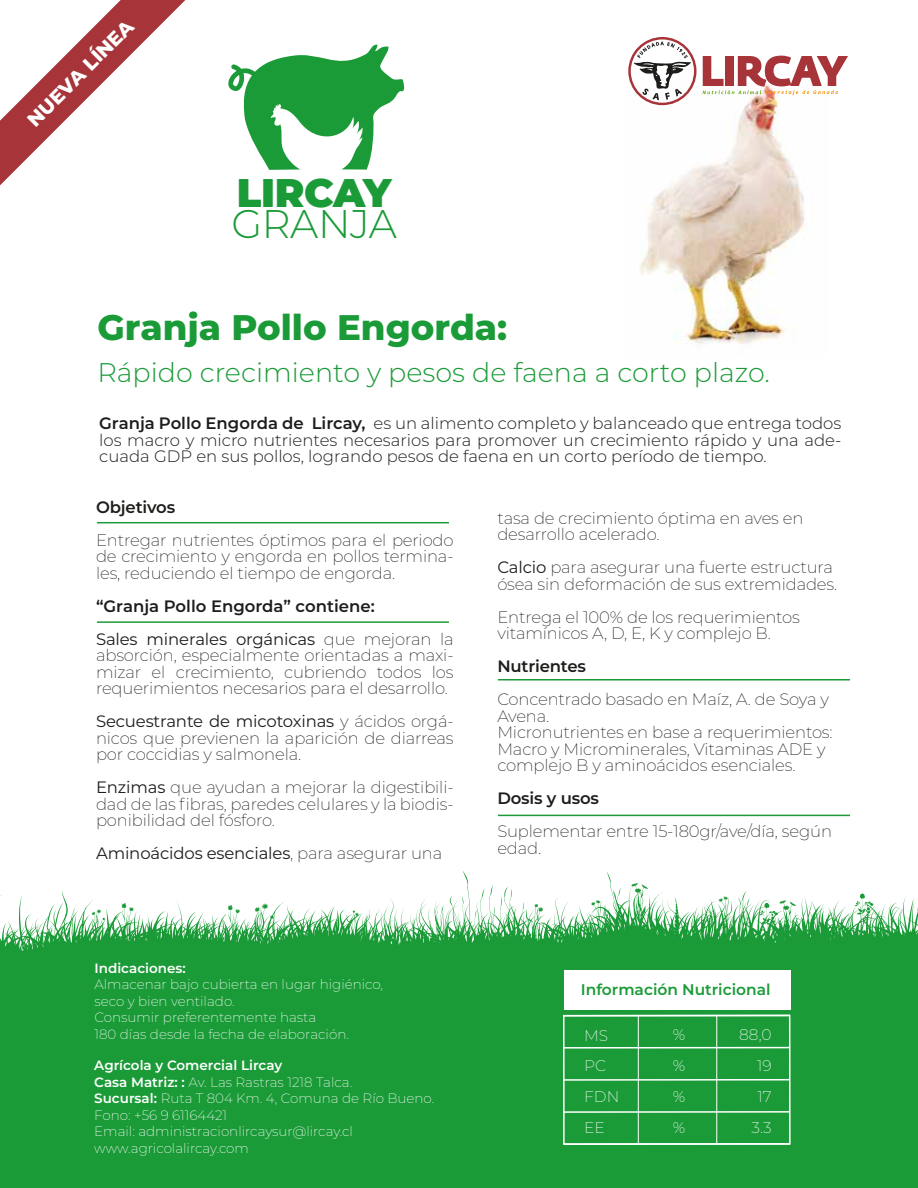
<style>
.page{position:relative;width:918px;height:1188px;background:#fff}
.page>*{position:absolute;margin:0;border:0;box-sizing:border-box;transform-origin:0 0}
.t1{font:900 39.9px "Montserrat";letter-spacing:-.01em;color:#1b9b38}
.t2{font:300 39.9px "Montserrat";letter-spacing:-.01em;color:#1b9b38}
.t3{font:800 35.55px "Montserrat";color:#1b9b38}
.t4{font:300 27px "Montserrat";color:#1b9b38}
.t5{font:800 19.35px "Montserrat";color:#fff}
.t6{font:200 16.5px/16.5px "Montserrat";letter-spacing:-.01em;color:#1d1d1b}
.t7{font:300 16.5px/16.5px "Montserrat";color:#1d1d1b;text-align:justify}
.t8{font:600 16.5px/33px "Montserrat";letter-spacing:-.01em;color:#1d1d1b}
.t9{font:16.5px "Montserrat";letter-spacing:-.01em;color:#1d1d1b}
.t10{font:200 15.45px/30.9px "Montserrat";color:#fff}
.t11{font:600 15.45px "Montserrat";color:#1b9b38}
.t12{font:200 13.5px/16.5px "Montserrat";color:#fff}
.t13{font:600 13.5px "Montserrat";color:#fff}
.s1{font-weight:600}
.s2{font-weight:400}
.s3{font-weight:200}
</style>
<div class="page">
<svg style="left:0;top:871px;width:918px;height:317px;fill:#1b9b38"></svg>
<svg style="left:724px;top:882px;width:10px;height:12px"></svg>
<img style="left:639px;top:68px;width:166px;height:277px">
<div style="left:563px;top:1015px;width:228px;height:130px;border:2px solid #fff"></div>
<div style="left:564px;top:971px;width:226px;height:39px;background:#fff"></div>
<hr style="left:563px;top:1015px;width:227px;height:1px;background:#fff">
<hr style="left:564px;top:1047px;width:226px;height:2px;background:#fff">
<hr style="left:564px;top:1079px;width:226px;height:2px;background:#fff">
<hr style="left:564px;top:1111px;width:226px;height:2px;background:#fff">
<hr style="left:564px;top:1143px;width:226px;height:2px;background:#fff">
<hr style="left:638px;top:1015px;width:1px;height:129px;background:#fff">
<hr style="left:717px;top:1016px;width:1px;height:128px;background:#fff">
<svg style="left:628px;top:37px;width:68px;height:68px"></svg>
<svg style="left:702px;top:56px;width:146px;height:39px"></svg>
<hr style="left:97px;top:522px;width:352px;height:1px;background:#1b9b38">
<hr style="left:97px;top:621px;width:352px;height:2px;background:#1b9b38">
<hr style="left:498px;top:679px;width:352px;height:2px;background:#1b9b38">
<hr style="left:498px;top:815px;width:352px;height:1px;background:#1b9b38">
<svg style="left:228px;top:44px;width:176px;height:126px"></svg>
<svg style="left:0;top:0;width:185px;height:185px"></svg>
<p class="t5" style="left:21px;top:113px;width:143px;rotate:-45deg">NUEVA LÍNEA</p>
<h1 class="t1" style="left:237px;top:163px;width:156px">LIRCAY</h1>
<h1 class="t2" style="left:231px;top:197px;width:167px">GRANJA</h1>
<h2 class="t3" style="left:98px;top:301px;width:411px">Granja Pollo Engorda:</h2>
<h3 class="t4" style="left:98px;top:354px;width:674px">Rápido crecimiento y pesos de faena a corto plazo.</h3>
<p class="t7" style="left:99px;top:415px;width:744px"><span class="s1">Granja Pollo Engorda de Lircay,</span> es un alimento completo y balanceado que entrega todos los macro y micro nutrientes necesarios para promover un crecimiento rápido y una ade&shy;cuada GDP en sus pollos, logrando pesos de faena en un corto período de tiempo.</p>
<p class="t8" style="left:96px;top:490px;width:81px">Objetivos</p>
<p class="t6" style="left:96px;top:531px;width:359px;text-align:justify">Entregar nutrientes óptimos para el periodo de crecimiento y engorda en pollos termina&shy;les, reduciendo el tiempo de engorda.</p>
<p class="t8" style="left:96px;top:589px;width:359px">“Granja Pollo Engorda” contiene:<br><span class="s2">Sales minerales orgánicas</span> <span class="s3">que mejoran la</span></p>
<p class="t6" style="left:96px;top:647px;width:359px;text-align:justify">absorción, especialmente orientadas a maxi&shy;mizar el crecimiento, cubriendo todos los requerimientos necesarios para el desarrollo.</p>
<p class="t6" style="left:96px;top:713px;width:359px;text-align:justify"><span class="s2">Secuestrante de micotoxinas</span> y ácidos orgá&shy;nicos que previenen la aparición de diarreas por coccidias y salmonela.</p>
<p class="t6" style="left:96px;top:779px;width:359px;text-align:justify"><span class="s2">Enzimas</span> que ayudan a mejorar la digestibili&shy;dad de las fibras, paredes celulares y la biodis&shy;ponibilidad del fósforo.</p>
<p class="t9" style="left:96px;top:842px;width:348px">Aminoácidos esenciales<span class="s3">, para asegurar una</span></p>
<p class="t13" style="left:94px;top:958px;width:93px">Indicaciones:</p>
<p class="t12" style="left:94px;top:976px;width:290px">Almacenar bajo cubierta en lugar higiénico, seco y bien ventilado.<br>Consumir preferentemente hasta<br>180 días desde la fecha de elaboración.</p>
<p class="t12" style="left:94px;top:1057px;width:341px"><span class="s1">Agrícola y Comercial Lircay<br>Casa Matriz: :</span> Av. Las Rastras 1218 Talca.<br><span class="s1">Sucursal:</span> Ruta T 804 Km. 4, Comuna de Río Bueno.<br>Fono: +56 9 61164421<br>Email: administracionlircaysur@lircay.cl www.agricolalircay.com</p>
<p class="t6" style="left:497px;top:509px;width:308px">tasa de crecimiento óptima en aves en desarrollo acelerado.</p>
<p class="t6" style="left:497px;top:559px;width:341px"><span class="s2">Calcio</span> para asegurar una fuerte estructura ósea sin deformación de sus extremidades.</p>
<p class="t6" style="left:497px;top:608px;width:304px">Entrega el 100% de los requerimientos vitamínicos A, D, E, K y complejo B.</p>
<p class="t8" style="left:497px;top:649px;width:90px">Nutrientes</p>
<p class="t6" style="left:497px;top:691px;width:337px">Concentrado basado en Maíz, A. de Soya y Avena.<br>Micronutrientes en base a requerimientos:<br>Macro y Microminerales, Vitaminas ADE y complejo B y aminoácidos esenciales.</p>
<p class="t8" style="left:497px;top:781px;width:103px">Dosis y usos</p>
<p class="t6" style="left:497px;top:823px;width:336px">Suplementar entre 15-180gr/ave/día, según edad.</p>
<p class="t11" style="left:581px;top:978px;width:191px">Información Nutricional</p>
<p class="t10" style="left:584px;top:1019px;width:37px">MS<br>PC<br>FDN<br>EE</p>
<p class="t10" style="left:673px;top:1019px;width:14px;text-align:justify">% % % %</p>
<p class="t10" style="left:739px;top:1019px;width:34px;text-align:right">88,0<br>19<br>17<br>3.3</p>
</div>
